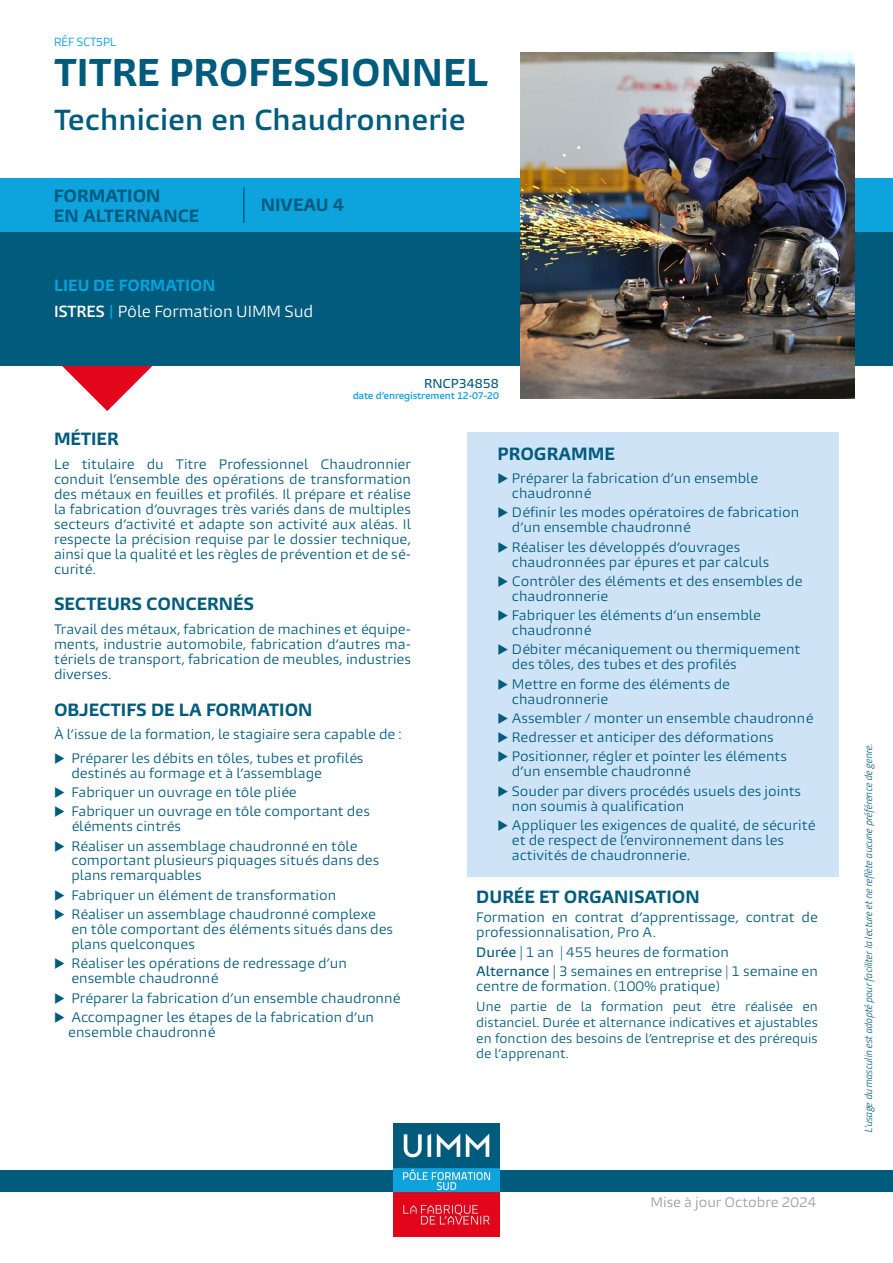
<style>
.page{position:relative;width:893px;height:1263px;background:#fff}
.page>*{position:absolute;margin:0;border:0;box-sizing:border-box;transform-origin:0 0}
.t1{font:700 36px "Burlingame Pro";color:#005b7d}
.t2{font:600 27px "Burlingame Pro";color:#005b7d}
.t3{font:700 16.5px/19.8px "Burlingame Pro";color:#005b7d}
.t4{font:15px/26.7px "Burlingame Pro";letter-spacing:-.005em;color:#fff}
.t5{font:12.75px/15px "Burlingame Pro";color:#005b7d}
.t6{font:12.75px "Burlingame Pro";color:#9d9d9c}
.t7{font:12px/15.8px "Burlingame Pro";color:#005b7d;text-align:justify}
.t8{font:500 12px "Burlingame Pro";color:#015b7d}
.t9{font:12px "Titillium Web";color:#0da3dd}
.t10{font:italic 300 10.5px "Titillium";color:#005b7d}
.t11{font:600 9px "Burlingame Pro";letter-spacing:-.02em;color:#0ea3dd}
.s1{font-weight:700;color:#06a2dc}
.s2{font-weight:600}
.s3{font-family:"Bernard";font-stretch:condensed;color:#0da3dd}
.s4{font-weight:500}
</style>
<div class="page">
<div style="left:468px;top:432px;width:371px;height:445px;background:#cee3f6"></div>
<svg style="left:61px;top:365px;width:93px;height:46px"></svg>
<div style="left:0;top:232px;width:893px;height:133px;background:#005b7d"></div>
<div style="left:0;top:178px;width:893px;height:54px;background:#0da3dd"></div>
<hr style="left:243px;top:187px;width:2px;height:36px;background:#005b7d">
<img style="left:520px;top:53px;width:334px;height:345px">
<div style="left:0;top:1169px;width:893px;height:22px;background:#005b7d"></div>
<img style="left:394px;top:1124px;width:105px;height:112px">
<p class="t9" style="left:54px;top:33px;width:63px">RÉF SCT5PL</p>
<h1 class="t1" style="left:54px;top:50px;width:436px">TITRE PROFESSIONNEL</h1>
<h2 class="t2" style="left:54px;top:103px;width:413px">Technicien en Chaudronnerie</h2>
<p class="t3" style="left:54px;top:186px;width:147px">FORMATION<br>EN ALTERNANCE</p>
<p class="t3" style="left:261px;top:195px;width:85px">NIVEAU 4</p>
<p class="t4" style="left:54px;top:272px;width:261px"><span class="s1">LIEU DE FORMATION<br></span><span class="s2">ISTRES</span> <span class="s3">|</span> Pôle Formation UIMM Sud</p>
<p class="t8" style="left:424px;top:376px;width:76px">RNCP34858</p>
<p class="t11" style="left:353px;top:390px;width:148px">date d’enregistrement 12-07-20</p>
<p class="t3" style="left:54px;top:429px;width:66px">MÉTIER</p>
<p class="t5" style="left:54px;top:456px;width:359px;text-align:justify">Le titulaire du Titre Professionnel Chaudronnier conduit l’ensemble des opérations de transformation des métaux en feuilles et profilés. Il prépare et réalise la fabrication d’ouvrages très variés dans de multiples secteurs d’activité et adapte son activité aux aléas. Il respecte la précision requise par le dossier technique, ainsi que la qualité et les règles de prévention et de sé&shy;curité.</p>
<p class="t3" style="left:54px;top:594px;width:202px">SECTEURS CONCERNÉS</p>
<p class="t5" style="left:54px;top:622px;width:359px;text-align:justify">Travail des métaux, fabrication de machines et équipe&shy;ments, industrie automobile, fabrication d’autres ma&shy;tériels de transport, fabrication de meubles, industries diverses.</p>
<p class="t3" style="left:54px;top:700px;width:260px">OBJECTIFS DE LA FORMATION</p>
<p class="t5" style="left:54px;top:727px;width:349px">À l’issue de la formation, le stagiaire sera capable de :</p>
<p class="t5" style="left:71px;top:750px;width:294px;text-indent:-17px">◆ Préparer les débits en tôles, tubes et profilés destinés au formage et à l’assemblage</p>
<p class="t5" style="left:54px;top:785px;width:244px">◆ Fabriquer un ouvrage en tôle pliée</p>
<p class="t5" style="left:71px;top:804px;width:300px;text-indent:-17px">◆ Fabriquer un ouvrage en tôle comportant des éléments cintrés</p>
<p class="t5" style="left:71px;top:838px;width:309px;text-indent:-17px">◆ Réaliser un assemblage chaudronné en tôle comportant plusieurs piquages situés dans des plans remarquables</p>
<p class="t5" style="left:54px;top:887px;width:284px">◆ Fabriquer un élément de transformation</p>
<p class="t5" style="left:71px;top:907px;width:323px;text-indent:-17px">◆ Réaliser un assemblage chaudronné complexe en tôle comportant des éléments situés dans des plans quelconques</p>
<p class="t5" style="left:71px;top:956px;width:277px;text-indent:-17px">◆ Réaliser les opérations de redressage d’un ensemble chaudronné</p>
<p class="t5" style="left:54px;top:990px;width:348px">◆ Préparer la fabrication d’un ensemble chaudronné</p>
<p class="t5" style="left:68px;top:1009px;width:307px;text-indent:-14px">◆ Accompagner les étapes de la fabrication d’un ensemble chaudronné</p>
<p class="t3" style="left:497px;top:444px;width:119px">PROGRAMME</p>
<p class="t5" style="left:512px;top:471px;width:248px;text-indent:-14px">◆ Préparer la fabrication d’un ensemble chaudronné</p>
<p class="t5" style="left:512px;top:505px;width:289px;text-indent:-14px">◆ Définir les modes opératoires de fabrication d’un ensemble chaudronné</p>
<p class="t5" style="left:512px;top:539px;width:259px;text-indent:-14px">◆ Réaliser les développés d’ouvrages chaudronnées par épures et par calculs</p>
<p class="t5" style="left:512px;top:574px;width:292px;text-indent:-14px">◆ Contrôler des éléments et des ensembles de chaudronnerie</p>
<p class="t5" style="left:512px;top:608px;width:251px;text-indent:-14px">◆ Fabriquer les éléments d’un ensemble chaudronné</p>
<p class="t5" style="left:512px;top:642px;width:290px;text-indent:-14px">◆ Débiter mécaniquement ou thermiquement des tôles, des tubes et des profilés</p>
<p class="t5" style="left:512px;top:676px;width:220px;text-indent:-14px">◆ Mettre en forme des éléments de chaudronnerie</p>
<p class="t5" style="left:497px;top:711px;width:317px">◆ Assembler / monter un ensemble chaudronné</p>
<p class="t5" style="left:497px;top:730px;width:278px">◆ Redresser et anticiper des déformations</p>
<p class="t5" style="left:512px;top:749px;width:277px;text-indent:-14px">◆ Positionner, régler et pointer les éléments d’un ensemble chaudronné</p>
<p class="t5" style="left:512px;top:783px;width:291px;text-indent:-14px">◆ Souder par divers procédés usuels des joints non soumis à qualification</p>
<p class="t5" style="left:512px;top:818px;width:305px;text-indent:-14px">◆ Appliquer les exigences de qualité, de sécurité et de respect de l’environnement dans les activités de chaudronnerie.</p>
<p class="t3" style="left:476px;top:887px;width:225px">DURÉE ET ORGANISATION</p>
<p class="t5" style="left:476px;top:910px;width:343px">Formation en contrat d’apprentissage, contrat de professionnalisation, Pro A.</p>
<p class="t5" style="left:476px;top:942px;width:343px;line-height:19.2px"><span class="s4">Durée |</span> 1 an | 455 heures de formation<br><span class="s4">Alternance |</span> 3 semaines en entreprise | 1 semaine en</p>
<p class="t5" style="left:476px;top:979px;width:245px">centre de formation. (100% pratique)</p>
<p class="t7" style="left:476px;top:999px;width:343px">Une partie de la formation peut être réalisée en distanciel. Durée et alternance indicatives et ajustables en fonction des besoins de l’entreprise et des prérequis de l’apprenant.</p>
<p class="t6" style="left:650px;top:1194px;width:167px">Mise à jour Octobre 2024</p>
<p class="t10" style="left:861px;top:1133px;width:390px;rotate:-90deg">L’usage du masculin est adopté pour faciliter la lecture et ne reflète aucune préférence de genre.</p>
</div>
